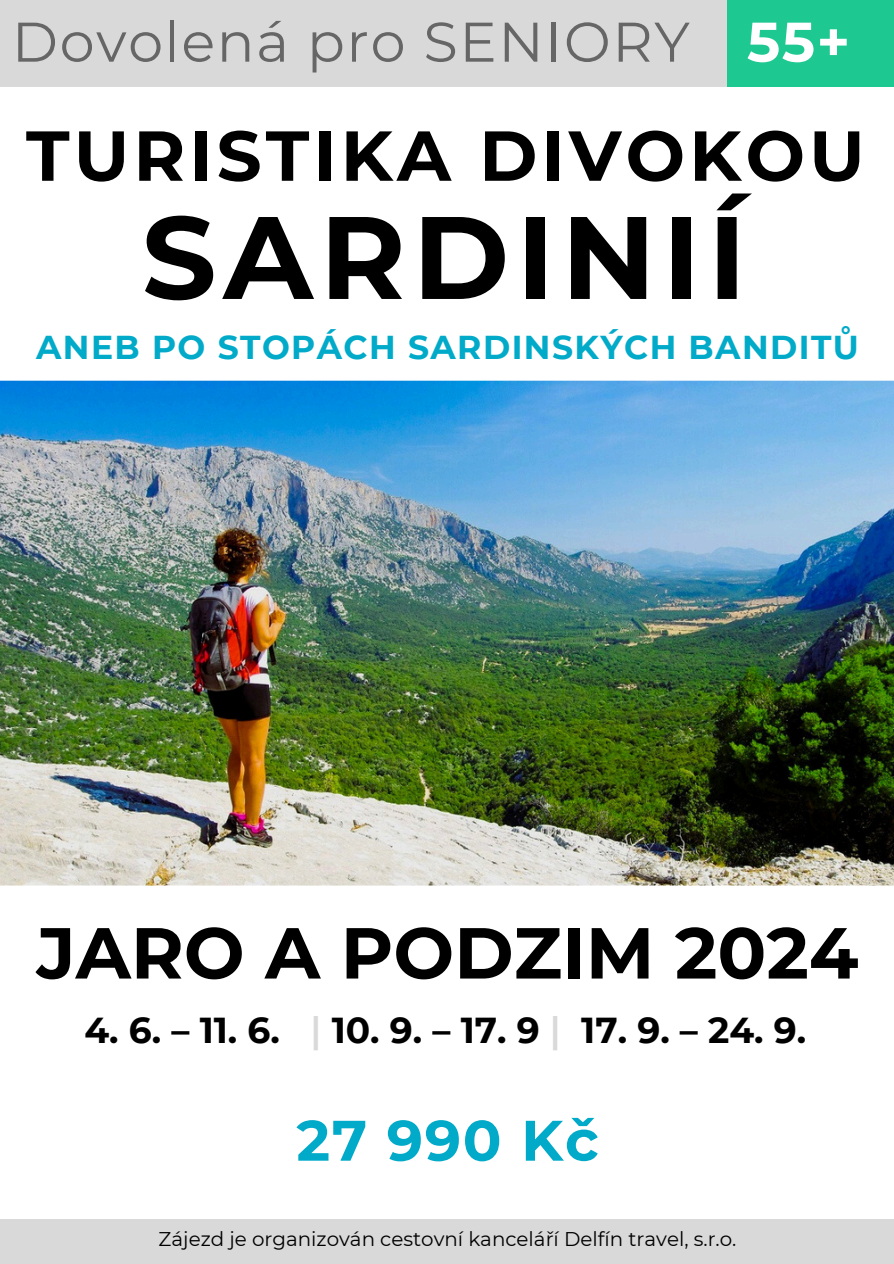
<style>
.page{position:relative;width:894px;height:1264px;background:#fff}
.page>*{position:absolute;margin:0;border:0;box-sizing:border-box;transform-origin:0 0}
.t1{font:700 117px "Montserrat";letter-spacing:.06em;color:#000}
.t2{font:700 72px "Montserrat";color:#000}
.t3{font:700 70.5px "Montserrat";letter-spacing:.06em;color:#000}
.t4{font:700 57px "Montserrat";letter-spacing:.03em;color:#00aac8}
.t5{font:55.65px "Montserrat";letter-spacing:.03em;color:#666}
.t6{font:700 55.65px "Montserrat";color:#fff}
.t7{font:700 36px "Montserrat";color:#000}
.t8{font:700 33px "Montserrat";letter-spacing:.045em;color:#00aac8}
.t9{font:19.8px "Montserrat";color:#000}
.s1{font-weight:600;color:#d9d9d9}
</style>
<div class="page">
<div style="left:0;top:0;width:841px;height:87px;background:#d9d9d9"></div>
<div style="left:727px;top:0;width:166px;height:87px;background:#1ec891"></div>
<div style="left:0;top:1219px;width:893px;height:44px;background:#d9d9d9"></div>
<img style="left:0;top:381px;width:893px;height:504px">
<h2 class="t5" style="left:12px;top:8px;width:679px">Dovolená pro SENIORY</h2>
<h1 class="t6" style="left:746px;top:8px;width:105px">55+</h1>
<p class="t3" style="left:26px;top:112px;width:840px">TURISTIKA DIVOKOU</p>
<h3 class="t1" style="left:142px;top:186px;width:606px">SARDINIÍ</h3>
<h5 class="t8" style="left:36px;top:327px;width:824px">ANEB PO STOPÁCH SARDINSKÝCH BANDITŮ</h5>
<p class="t2" style="left:37px;top:908px;width:823px">JARO A PODZIM 2024</p>
<h1 class="t7" style="left:84px;top:1007px;width:723px">4. 6. – 11. 6. <span class="s1">|</span> 10. 9. – 17. 9 <span class="s1">|</span> 17. 9. – 24. 9.</h1>
<p class="t4" style="left:296px;top:1105px;width:304px">27 990 Kč</p>
<h4 class="t9" style="left:159px;top:1226px;width:579px">Zájezd je organizován cestovní kanceláří Delfín travel, s.r.o.</h4>
</div>
